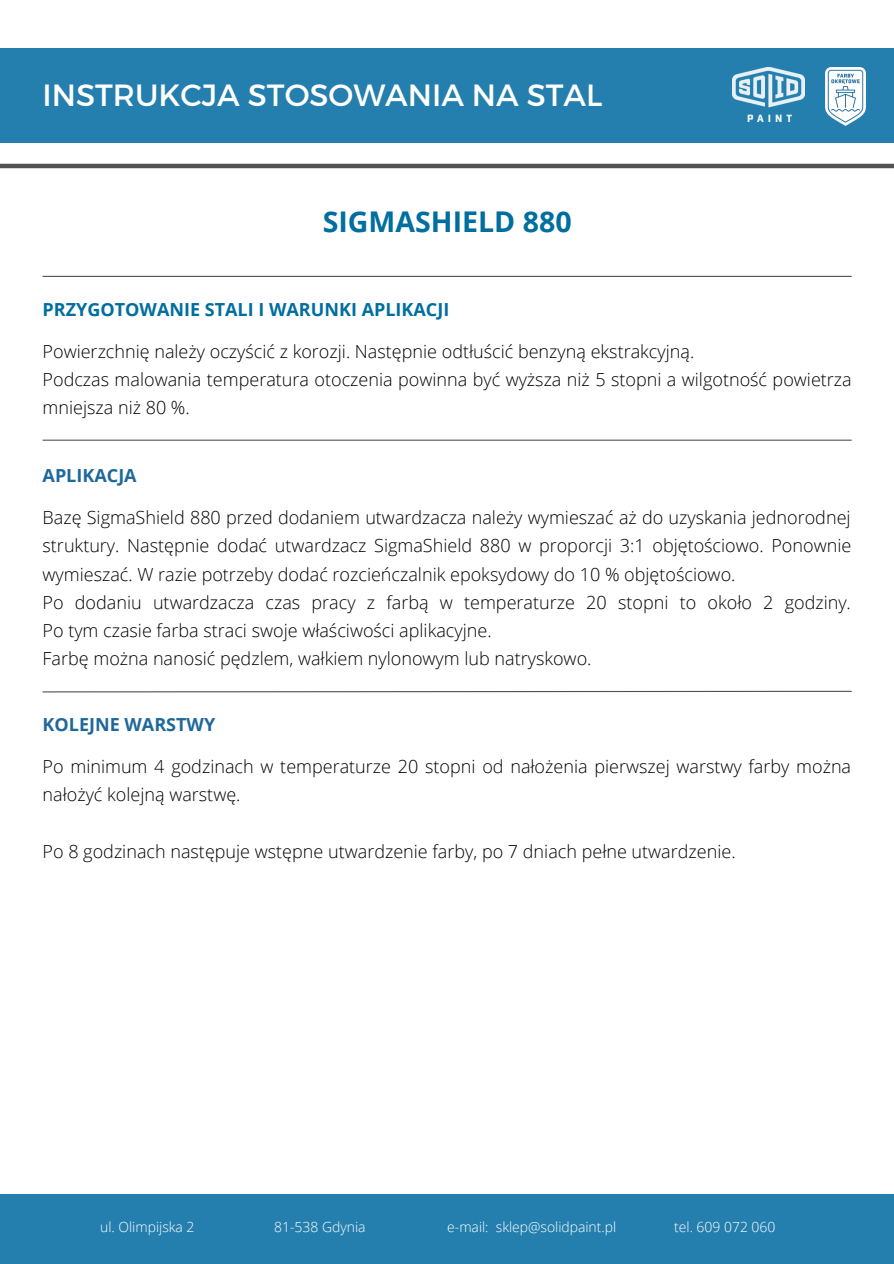
<style>
.page{position:relative;width:894px;height:1264px;background:#fff}
.page>*{position:absolute;margin:0;border:0;box-sizing:border-box;transform-origin:0 0}
.t1{font:30.6px "Montserrat";color:#fff}
.t2{font:700 28.5px "Open Sans";color:#006e9f}
.t3{font:300 18px/28.2px "Open Sans";color:#000}
.t4{font:700 18px "Open Sans";color:#006e9f}
.t5{font:700 18px "Open Sans";color:#1f689b}
.t6{font:300 13.95px "Open Sans";color:#fff}
</style>
<div class="page">
<div style="left:0;top:48px;width:893px;height:94px;background:#247fae"></div>
<hr style="left:0;top:164px;width:893px;height:4px;background:#525252">
<img style="left:825px;top:68px;width:40px;height:57px">
<img style="left:732px;top:68px;width:72px;height:54px">
<div style="left:0;top:1193px;width:893px;height:70px;background:#247fae"></div>
<svg style="left:42px;top:690px;width:810px;height:3px"></svg>
<hr style="left:43px;top:276px;width:808px;height:1px;background:#525252">
<hr style="left:43px;top:439px;width:808px;height:2px;background:#525252">
<p class="t1" style="left:43px;top:76px;width:561px">INSTRUKCJA STOSOWANIA NA STAL</p>
<p class="t2" style="left:322px;top:201px;width:250px">SIGMASHIELD 880</p>
<p class="t4" style="left:43px;top:296px;width:408px">PRZYGOTOWANIE STALI I WARUNKI APLIKACJI</p>
<p class="t3" style="left:43px;top:336px;width:653px">Powierzchnię należy oczyścić z korozji. Następnie odtłuścić benzyną ekstrakcyjną.</p>
<p class="t3" style="left:43px;top:365px;width:810px">Podczas malowania temperatura otoczenia powinna być wyższa niż 5 stopni a wilgotność powietrza mniejsza niż 80 %.</p>
<p class="t5" style="left:43px;top:463px;width:96px">APLIKACJA</p>
<p class="t3" style="left:43px;top:503px;width:810px;text-align:justify">Bazę SigmaShield 880 przed dodaniem utwardzacza należy wymieszać aż do uzyskania jednorodnej struktury. Następnie dodać utwardzacz SigmaShield 880 w proporcji 3:1 objętościowo. Ponownie wymieszać. W razie potrzeby dodać rozcieńczalnik epoksydowy do 10 % objętościowo.</p>
<p class="t3" style="left:43px;top:587px;width:809px">Po dodaniu utwardzacza czas pracy z farbą w temperaturze 20 stopni to około 2 godziny.<br>Po tym czasie farba straci swoje właściwości aplikacyjne.</p>
<p class="t3" style="left:43px;top:644px;width:550px">Farbę można nanosić pędzlem, wałkiem nylonowym lub natryskowo.</p>
<p class="t5" style="left:43px;top:712px;width:174px">KOLEJNE WARSTWY</p>
<p class="t3" style="left:43px;top:752px;width:809px">Po minimum 4 godzinach w temperaturze 20 stopni od nałożenia pierwszej warstwy farby można nałożyć kolejną warstwę.</p>
<p class="t3" style="left:43px;top:836px;width:694px">Po 8 godzinach następuje wstępne utwardzenie farby, po 7 dniach pełne utwardzenie.</p>
<p class="t6" style="left:100px;top:1216px;width:96px">ul. Olimpijska 2</p>
<p class="t6" style="left:274px;top:1216px;width:93px">81-538 Gdynia</p>
<p class="t6" style="left:447px;top:1216px;width:170px">e-mail: sklep@solidpaint.pl</p>
<p class="t6" style="left:674px;top:1216px;width:103px">tel. 609 072 060</p>
</div>
